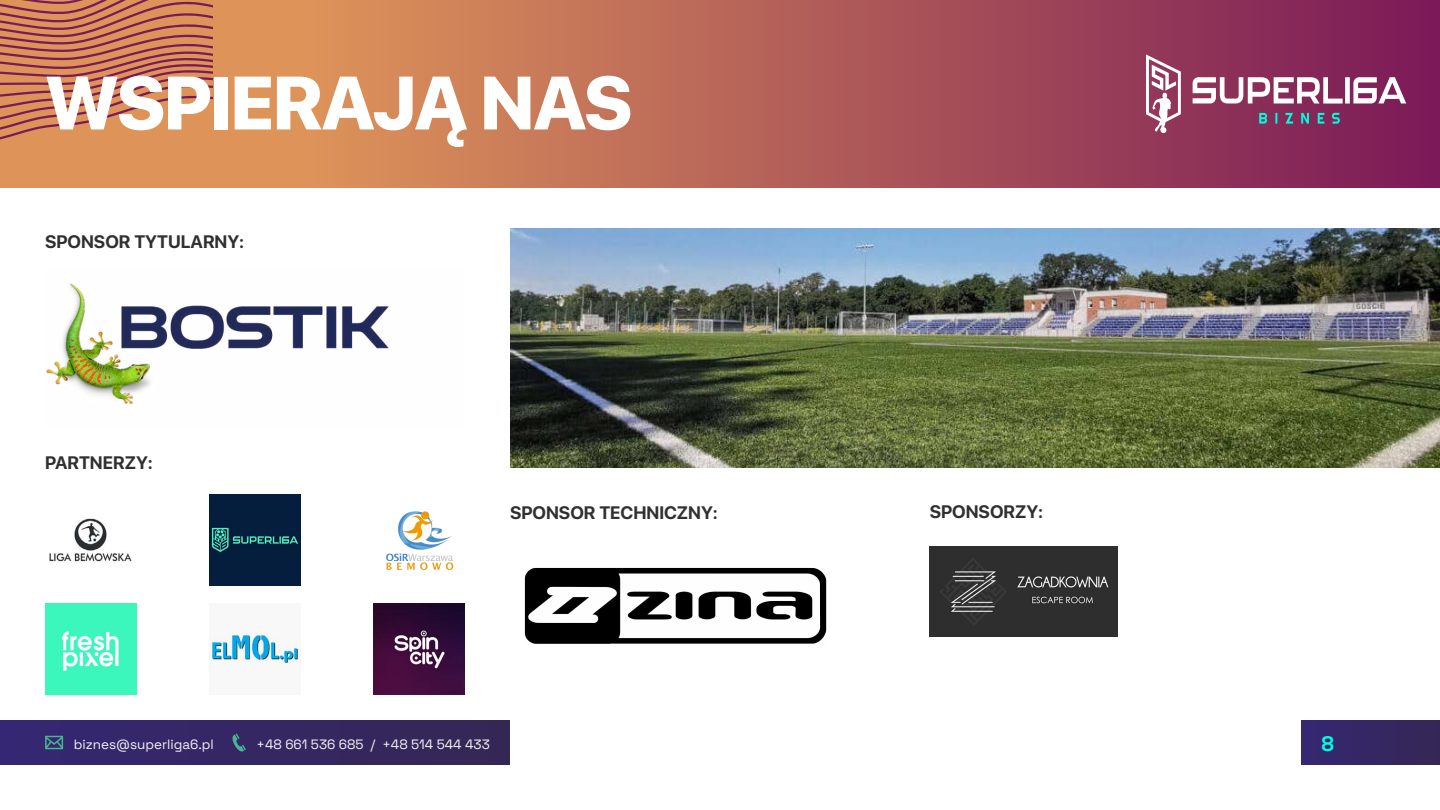
<style>
.page{position:relative;width:1440px;height:810px;background:#fff}
.page>*{position:absolute;margin:0;border:0;box-sizing:border-box;transform-origin:0 0}
.t1{font:800 75px "SFUI Display";letter-spacing:-.02em;color:#fff}
.t2{font:300 21px "Space Grotesk";color:#01fcdc}
.t3{font:700 18px "SFUI Display";color:#303030}
.t4{font:300 13.5px "Space Grotesk";color:#f4f4f4}
</style>
<div class="page">
<div style="left:0;top:720px;width:510px;height:45px;background:linear-gradient(to right,#352773,#352754)"></div>
<div style="left:1301px;top:720px;width:139px;height:45px;background:linear-gradient(to right,#352773,#352754)"></div>
<div style="left:0;top:0;width:1440px;height:188px;background:linear-gradient(to right,#efa859,#7f1f58)"></div>
<svg style="left:45px;top:736px;width:18px;height:13px"></svg>
<svg style="left:229px;top:734px;width:17px;height:20px"></svg>
<img style="left:510px;top:228px;width:930px;height:240px">
<img style="left:386px;top:511px;width:68px;height:60px">
<img style="left:209px;top:494px;width:92px;height:92px">
<img style="left:45px;top:603px;width:91px;height:92px">
<img style="left:209px;top:632px;width:89px;height:35px">
<img style="left:374px;top:603px;width:91px;height:92px">
<img style="left:49px;top:518px;width:83px;height:44px">
<img style="left:524px;top:567px;width:303px;height:77px">
<img style="left:930px;top:546px;width:187px;height:90px">
<img style="left:974px;top:633px;width:188px;height:1px">
<img style="left:46px;top:283px;width:343px;height:121px">
<svg style="left:1259px;top:113px;width:81px;height:11px"></svg>
<svg style="left:1193px;top:77px;width:213px;height:27px"></svg>
<svg style="left:1146px;top:54px;width:35px;height:79px"></svg>
<svg style="left:0;top:0;width:213px;height:145px;background:#c77858"></svg>
<h1 class="t1" style="left:45px;top:60px;width:589px">WSPIERAJĄ NAS</h1>
<p class="t3" style="left:45px;top:231px;width:201px">SPONSOR TYTULARNY:</p>
<p class="t3" style="left:45px;top:452px;width:109px">PARTNERZY:</p>
<p class="t3" style="left:510px;top:502px;width:209px">SPONSOR TECHNICZNY:</p>
<p class="t3" style="left:930px;top:501px;width:115px">SPONSORZY:</p>
<p class="t4" style="left:74px;top:735px;width:142px">biznes@superliga6.pl</p>
<p class="t4" style="left:257px;top:735px;width:235px">+48 661 536 685 / +48 514 544 433</p>
<p class="t2" style="left:1322px;top:728px;width:14px">8</p>
</div>
